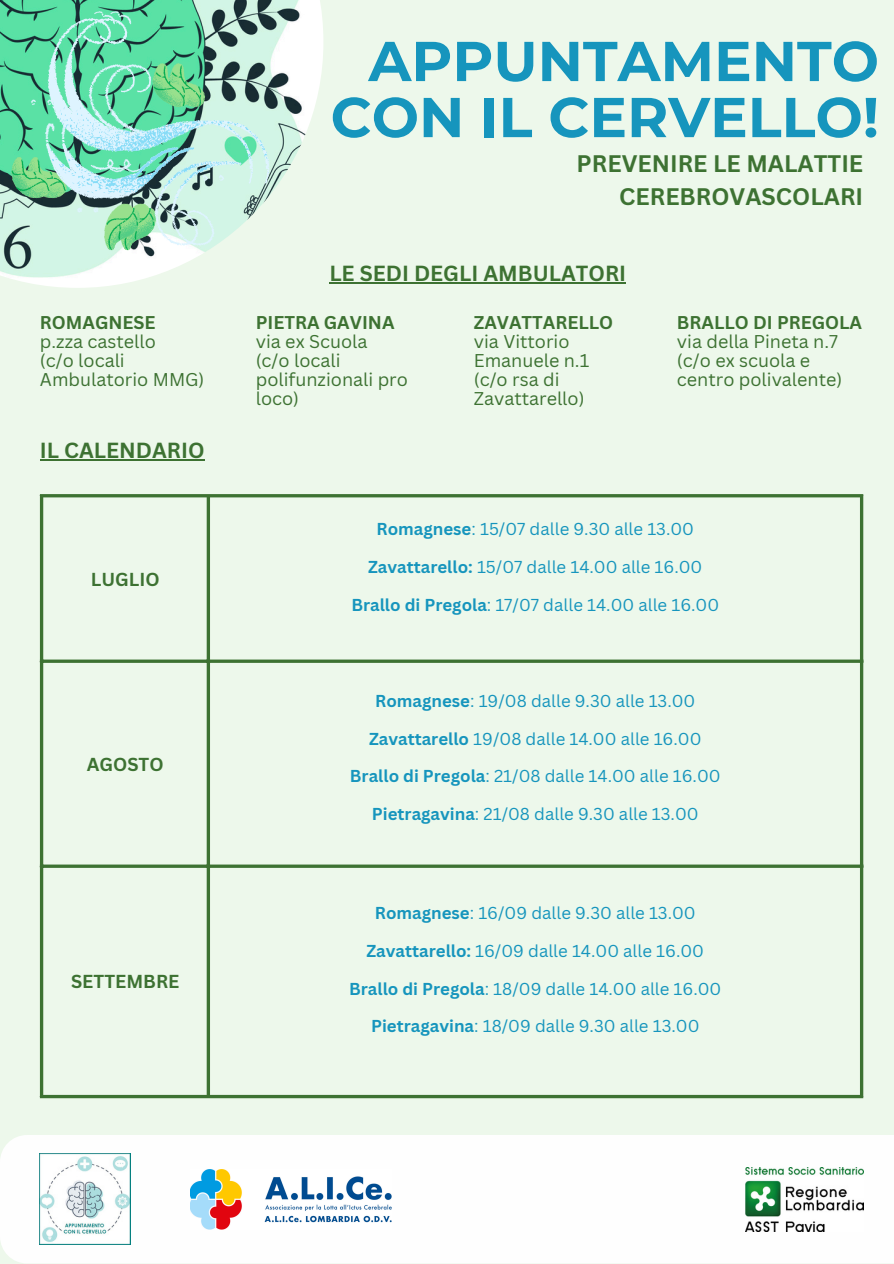
<style>
.page{position:relative;width:894px;height:1264px;background:#fff}
.page>*{position:absolute;margin:0;border:0;box-sizing:border-box;transform-origin:0 0}
.t1{font:700 56.1px/56.1px "Montserrat";color:#1695bd;text-align:right}
.t2{font:700 23.25px/32.7px "Canva Sans";color:#3d7232;text-align:right}
.t3{font:700 21.3px "Canva Sans";color:#3d7232}
.t4{font:700 18.3px "Canva Sans";color:#3d7232}
.t5{font:18px/19.2px "Canva Sans";color:#3d7232}
.t6{font:700 18px "Canva Sans";color:#3d7232}
.t7{font:16.8px "Canva Sans";color:#1695bd}
.s1{font-weight:700}
</style>
<div class="page">
<div style="left:0;top:0;width:893px;height:1263px;background:#edf8eb"></div>
<div style="left:0;top:1135px;width:893px;height:128px;background:#fefefe"></div>
<img style="left:40px;top:1153px;width:90px;height:91px">
<img style="left:745px;top:1167px;width:118px;height:64px">
<img style="left:0;top:0;width:323px;height:288px">
<img style="left:190px;top:1169px;width:201px;height:60px">
<svg style="left:275px;top:12px;width:16px;height:244px"></svg>
<hr style="left:329px;top:282px;width:297px;height:2px;background:#3d7232">
<hr style="left:40px;top:459px;width:164px;height:1px;background:#3d7232">
<svg style="left:11px;top:1px;width:223px;height:39px;fill:#5ae1a5"></svg>
<svg style="left:0;top:40px;width:277px;height:219px"></svg>
<hr style="left:40px;top:497px;width:3px;height:597px;background:#3d7232">
<hr style="left:207px;top:497px;width:3px;height:597px;background:#3d7232">
<svg style="left:859px;top:497px;width:4px;height:597px;fill:#3d7232"></svg>
<hr style="left:40px;top:494px;width:823px;height:3px;background:#3d7232">
<svg style="left:43px;top:659px;width:820px;height:4px;fill:#3d7232"></svg>
<hr style="left:40px;top:864px;width:823px;height:3px;background:#3d7232">
<svg style="left:40px;top:1094px;width:823px;height:4px;fill:#3d7232"></svg>
<p class="t6" style="left:40px;top:309px;width:117px">ROMAGNESE</p>
<p class="t5" style="left:40px;top:331px;width:117px">p.zza castello</p>
<p class="t5" style="left:40px;top:350px;width:166px">(c/o locali<br>Ambulatorio MMG)</p>
<p class="t3" style="left:40px;top:435px;width:166px">IL CALENDARIO</p>
<p class="t4" style="left:91px;top:566px;width:70px">LUGLIO</p>
<p class="t4" style="left:87px;top:751px;width:78px">AGOSTO</p>
<p class="t4" style="left:71px;top:968px;width:110px">SETTEMBRE</p>
<p class="t1" style="left:330px;top:33px;width:549px">APPUNTAMENTO<br>CON IL CERVELLO!</p>
<h2 class="t2" style="left:576px;top:147px;width:288px">PREVENIRE LE MALATTIE<br>CEREBROVASCOLARI</h2>
<p class="t3" style="left:329px;top:259px;width:298px">LE SEDI DEGLI AMBULATORI</p>
<h2 class="t6" style="left:256px;top:309px;width:140px">PIETRA GAVINA</h2>
<p class="t5" style="left:256px;top:331px;width:113px">via ex Scuola</p>
<p class="t5" style="left:256px;top:350px;width:153px">(c/o locali polifunzionali pro loco)</p>
<p class="t6" style="left:473px;top:309px;width:141px">ZAVATTARELLO</p>
<p class="t5" style="left:473px;top:331px;width:117px">via Vittorio<br>Emanuele n.1</p>
<p class="t5" style="left:473px;top:369px;width:112px">(c/o rsa di<br>Zavattarello)</p>
<p class="t6" style="left:676px;top:309px;width:187px">BRALLO DI PREGOLA</p>
<p class="t5" style="left:676px;top:331px;width:162px">via della Pineta n.7</p>
<p class="t5" style="left:676px;top:350px;width:167px">(c/o ex scuola e centro polivalente)</p>
<p class="t7" style="left:376px;top:517px;width:319px"><span class="s1">Romagnese</span>: 15/07 dalle 9.30 alle 13.00</p>
<p class="t7" style="left:368px;top:555px;width:336px"><span class="s1">Zavattarello:</span> 15/07 dalle 14.00 alle 16.00</p>
<p class="t7" style="left:351px;top:593px;width:369px"><span class="s1">Brallo di Pregola</span>: 17/07 dalle 14.00 alle 16.00</p>
<p class="t7" style="left:375px;top:688px;width:322px"><span class="s1">Romagnese</span>: 19/08 dalle 9.30 alle 13.00</p>
<p class="t7" style="left:369px;top:726px;width:334px"><span class="s1">Zavattarello</span> 19/08 dalle 14.00 alle 16.00</p>
<p class="t7" style="left:350px;top:764px;width:372px"><span class="s1">Brallo di Pregola</span>: 21/08 dalle 14.00 alle 16.00</p>
<p class="t7" style="left:372px;top:802px;width:328px"><span class="s1">Pietragavina</span>: 21/08 dalle 9.30 alle 13.00</p>
<p class="t7" style="left:374px;top:901px;width:322px"><span class="s1">Romagnese</span>: 16/09 dalle 9.30 alle 13.00</p>
<p class="t7" style="left:366px;top:939px;width:339px"><span class="s1">Zavattarello:</span> 16/09 dalle 14.00 alle 16.00</p>
<p class="t7" style="left:349px;top:976px;width:374px"><span class="s1">Brallo di Pregola</span>: 18/09 dalle 14.00 alle 16.00</p>
<p class="t7" style="left:371px;top:1014px;width:330px"><span class="s1">Pietragavina</span>: 18/09 dalle 9.30 alle 13.00</p>
</div>
